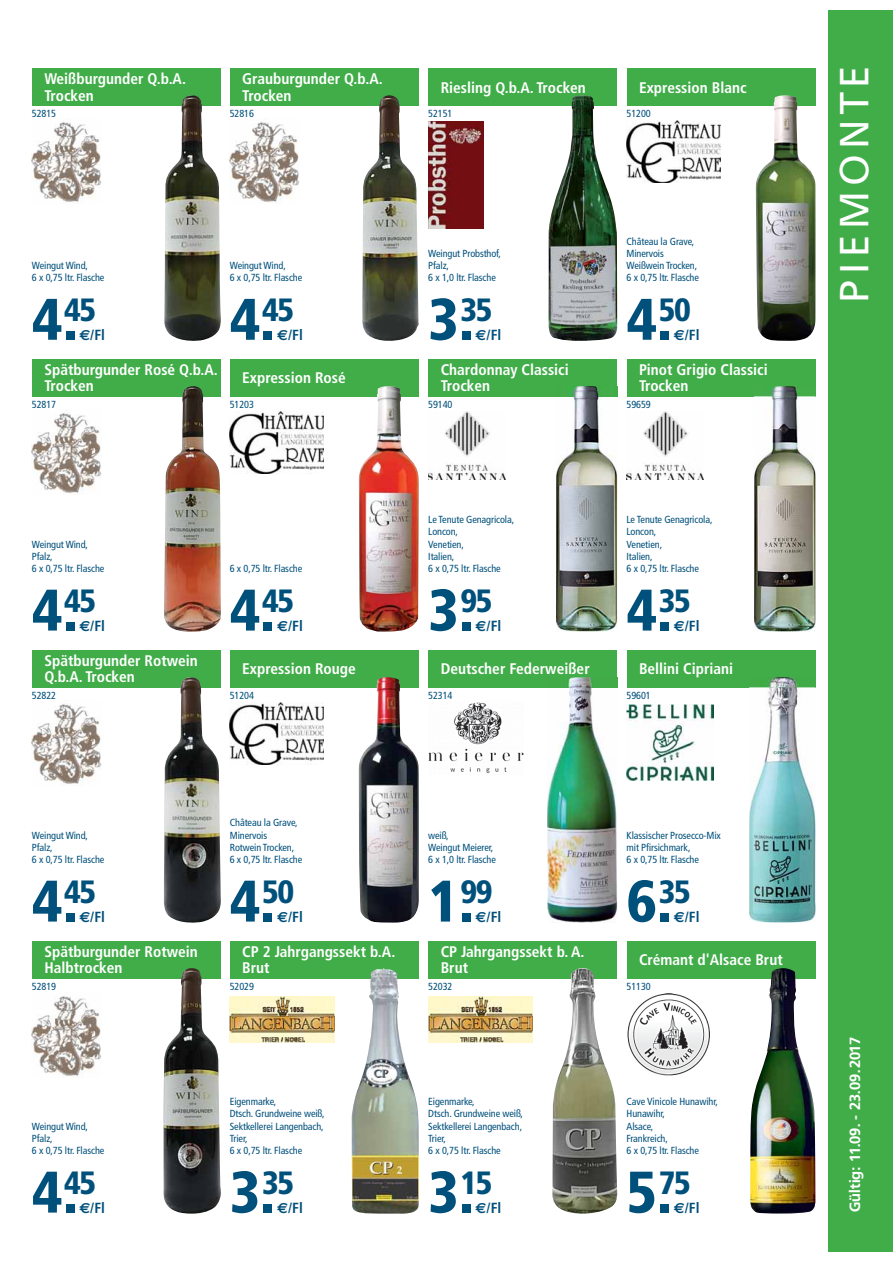
<style>
.page{position:relative;width:893px;height:1263px;background:#fff}
.page>*{position:absolute;margin:0;border:0;box-sizing:border-box;transform-origin:0 0}
.t1{font:900 condensed 58.65px "Frutiger LT Std";color:#00507c}
.t2{font:40.35px "Frutiger BQ";letter-spacing:.17em;color:#fff}
.t3{font:700 condensed 15.45px/16px "Frutiger LT Std";color:#fff}
.t4{font:700 condensed 14.7px "Frutiger LT Std";color:#00507c}
.t5{font:700 14.7px "Frutiger BQ";letter-spacing:.01em;color:#fff}
.t6{font:condensed 10.2px/12.3px "Frutiger LT Std";letter-spacing:-.01em;color:#00507c}
.s1{font-family:"Euro Sans Std";font-stretch:normal}
</style>
<div class="page">
<div style="left:828px;top:11px;width:65px;height:1241px;background:#41ad49"></div>
<div style="left:32px;top:68px;width:189px;height:37px;background:#41ad49"></div>
<img style="left:32px;top:121px;width:70px;height:81px">
<img style="left:164px;top:95px;width:57px;height:246px">
<div style="left:32px;top:359px;width:189px;height:37px;background:#41ad49"></div>
<img style="left:32px;top:412px;width:70px;height:81px">
<img style="left:164px;top:386px;width:57px;height:246px">
<div style="left:32px;top:650px;width:189px;height:37px;background:#41ad49"></div>
<img style="left:32px;top:703px;width:70px;height:81px">
<img style="left:164px;top:677px;width:57px;height:246px">
<div style="left:32px;top:941px;width:189px;height:37px;background:#41ad49"></div>
<img style="left:163px;top:968px;width:58px;height:246px">
<div style="left:230px;top:68px;width:189px;height:37px;background:#41ad49"></div>
<img style="left:362px;top:95px;width:57px;height:246px">
<div style="left:230px;top:359px;width:189px;height:37px;background:#41ad49"></div>
<img style="left:230px;top:411px;width:94px;height:63px">
<img style="left:358px;top:386px;width:61px;height:246px">
<div style="left:230px;top:650px;width:189px;height:37px;background:#41ad49"></div>
<img style="left:230px;top:702px;width:94px;height:63px">
<img style="left:358px;top:677px;width:61px;height:246px">
<div style="left:230px;top:941px;width:189px;height:37px;background:#41ad49"></div>
<img style="left:352px;top:968px;width:67px;height:246px">
<div style="left:428px;top:68px;width:189px;height:37px;background:#41ad49"></div>
<img style="left:548px;top:95px;width:69px;height:246px">
<div style="left:428px;top:359px;width:189px;height:37px;background:#41ad49"></div>
<img style="left:428px;top:411px;width:77px;height:69px">
<img style="left:556px;top:396px;width:61px;height:236px">
<img style="left:568px;top:386px;width:34px;height:10px">
<div style="left:428px;top:650px;width:189px;height:37px;background:#41ad49"></div>
<img style="left:547px;top:687px;width:70px;height:236px">
<img style="left:568px;top:677px;width:25px;height:10px">
<div style="left:428px;top:941px;width:189px;height:37px;background:#41ad49"></div>
<img style="left:552px;top:968px;width:66px;height:246px">
<div style="left:626px;top:68px;width:189px;height:37px;background:#41ad49"></div>
<img style="left:626px;top:120px;width:95px;height:63px">
<img style="left:755px;top:95px;width:61px;height:246px">
<div style="left:626px;top:359px;width:189px;height:37px;background:#41ad49"></div>
<img style="left:626px;top:411px;width:78px;height:69px">
<img style="left:754px;top:396px;width:61px;height:236px">
<img style="left:766px;top:386px;width:34px;height:10px">
<div style="left:626px;top:650px;width:189px;height:37px;background:#41ad49"></div>
<img style="left:749px;top:687px;width:66px;height:235px">
<img style="left:761px;top:677px;width:39px;height:10px">
<div style="left:626px;top:941px;width:189px;height:37px;background:#41ad49"></div>
<img style="left:750px;top:968px;width:66px;height:246px">
<img style="left:230px;top:121px;width:70px;height:81px">
<img style="left:428px;top:122px;width:55px;height:106px">
<img style="left:428px;top:702px;width:95px;height:71px">
<img style="left:626px;top:704px;width:87px;height:77px">
<img style="left:32px;top:995px;width:70px;height:81px">
<img style="left:230px;top:997px;width:104px;height:45px">
<img style="left:428px;top:997px;width:104px;height:45px">
<img style="left:627px;top:993px;width:83px;height:83px">
<h3 class="t3" style="left:44px;top:72px;width:143px">Weißburgunder Q.b.A.<br>Trocken</h3>
<p class="t6" style="left:32px;top:108px;width:26px">52815</p>
<h3 class="t3" style="left:242px;top:72px;width:142px">Grauburgunder Q.b.A.<br>Trocken</h3>
<p class="t6" style="left:230px;top:108px;width:26px">52816</p>
<h3 class="t3" style="left:441px;top:80px;width:147px">Riesling Q.b.A. Trocken</h3>
<p class="t6" style="left:428px;top:108px;width:26px">52151</p>
<h3 class="t3" style="left:639px;top:80px;width:109px">Expression Blanc</h3>
<p class="t6" style="left:626px;top:108px;width:26px">51200</p>
<p class="t6" style="left:32px;top:260px;width:74px">Weingut Wind,<br>6 x 0,75 ltr. Flasche</p>
<h1 class="t1" style="left:32px;top:285px;width:66px">4.<sup>45</sup></h1>
<h3 class="t4" style="left:79px;top:328px;width:27px"><span class="s1">€</span>/Fl</h3>
<p class="t6" style="left:230px;top:260px;width:74px">Weingut Wind,<br>6 x 0,75 ltr. Flasche</p>
<h1 class="t1" style="left:230px;top:285px;width:66px">4.<sup>45</sup></h1>
<h3 class="t4" style="left:277px;top:328px;width:27px"><span class="s1">€</span>/Fl</h3>
<p class="t6" style="left:428px;top:248px;width:74px">Weingut Probsthof,<br>Pfalz,<br>6 x 1,0 ltr. Flasche</p>
<h1 class="t1" style="left:428px;top:285px;width:66px">3.<sup>35</sup></h1>
<h3 class="t4" style="left:476px;top:328px;width:27px"><span class="s1">€</span>/Fl</h3>
<p class="t6" style="left:626px;top:235px;width:74px">Château la Grave,<br>Minervois<br>Weißwein Trocken,<br>6 x 0,75 ltr. Flasche</p>
<h1 class="t1" style="left:626px;top:285px;width:66px">4.<sup>50</sup></h1>
<h3 class="t4" style="left:674px;top:328px;width:27px"><span class="s1">€</span>/Fl</h3>
<h2 class="t2" style="left:831px;top:302px;width:237px;rotate:-90deg">PIEMONTE</h2>
<h3 class="t3" style="left:44px;top:363px;width:175px">Spätburgunder Rosé Q.b.A.<br>Trocken</h3>
<h3 class="t3" style="left:242px;top:371px;width:105px">Expression Rosé</h3>
<h3 class="t3" style="left:441px;top:363px;width:130px">Chardonnay Classici<br>Trocken</h3>
<h3 class="t3" style="left:639px;top:363px;width:130px">Pinot Grigio Classici<br>Trocken</h3>
<p class="t6" style="left:32px;top:399px;width:26px">52817</p>
<p class="t6" style="left:230px;top:399px;width:26px">51203</p>
<p class="t6" style="left:428px;top:399px;width:26px">59140</p>
<p class="t6" style="left:626px;top:399px;width:26px">59659</p>
<p class="t6" style="left:32px;top:538px;width:74px">Weingut Wind,<br>Pfalz,<br>6 x 0,75 ltr. Flasche</p>
<h1 class="t1" style="left:32px;top:576px;width:66px">4.<sup>45</sup></h1>
<h3 class="t4" style="left:79px;top:619px;width:27px"><span class="s1">€</span>/Fl</h3>
<p class="t6" style="left:230px;top:563px;width:74px">6 x 0,75 ltr. Flasche</p>
<h1 class="t1" style="left:230px;top:576px;width:66px">4.<sup>45</sup></h1>
<h3 class="t4" style="left:277px;top:619px;width:27px"><span class="s1">€</span>/Fl</h3>
<p class="t6" style="left:428px;top:514px;width:87px">Le Tenute Genagricola,<br>Loncon,<br>Venetien,<br>Italien,<br>6 x 0,75 ltr. Flasche</p>
<h1 class="t1" style="left:428px;top:576px;width:66px">3.<sup>95</sup></h1>
<h3 class="t4" style="left:476px;top:619px;width:27px"><span class="s1">€</span>/Fl</h3>
<p class="t6" style="left:626px;top:514px;width:87px">Le Tenute Genagricola,<br>Loncon,<br>Venetien,<br>Italien,<br>6 x 0,75 ltr. Flasche</p>
<h1 class="t1" style="left:626px;top:576px;width:66px">4.<sup>35</sup></h1>
<h3 class="t4" style="left:674px;top:619px;width:27px"><span class="s1">€</span>/Fl</h3>
<h3 class="t3" style="left:44px;top:654px;width:155px">Spätburgunder Rotwein<br>Q.b.A. Trocken</h3>
<h3 class="t3" style="left:242px;top:662px;width:115px">Expression Rouge</h3>
<h3 class="t3" style="left:441px;top:662px;width:150px">Deutscher Federweißer</h3>
<h3 class="t3" style="left:639px;top:662px;width:96px">Bellini Cipriani</h3>
<p class="t6" style="left:32px;top:690px;width:26px">52822</p>
<p class="t6" style="left:230px;top:690px;width:26px">51204</p>
<p class="t6" style="left:428px;top:690px;width:26px">52314</p>
<p class="t6" style="left:626px;top:690px;width:26px">59601</p>
<p class="t6" style="left:32px;top:829px;width:74px">Weingut Wind,<br>Pfalz,<br>6 x 0,75 ltr. Flasche</p>
<h1 class="t1" style="left:32px;top:867px;width:66px">4.<sup>45</sup></h1>
<h3 class="t4" style="left:79px;top:910px;width:27px"><span class="s1">€</span>/Fl</h3>
<p class="t6" style="left:230px;top:817px;width:74px">Château la Grave,<br>Minervois<br>Rotwein Trocken,<br>6 x 0,75 ltr. Flasche</p>
<h1 class="t1" style="left:230px;top:867px;width:66px">4.<sup>50</sup></h1>
<h3 class="t4" style="left:277px;top:910px;width:27px"><span class="s1">€</span>/Fl</h3>
<p class="t6" style="left:428px;top:829px;width:69px">weiß,<br>Weingut Meierer,<br>6 x 1,0 ltr. Flasche</p>
<h1 class="t1" style="left:428px;top:867px;width:66px">1.<sup>99</sup></h1>
<h3 class="t4" style="left:476px;top:910px;width:27px"><span class="s1">€</span>/Fl</h3>
<p class="t6" style="left:626px;top:829px;width:96px">Klassischer Prosecco-Mix mit Pfirsichmark,<br>6 x 0,75 ltr. Flasche</p>
<h1 class="t1" style="left:626px;top:867px;width:66px">6.<sup>35</sup></h1>
<h3 class="t4" style="left:674px;top:910px;width:27px"><span class="s1">€</span>/Fl</h3>
<h3 class="t3" style="left:44px;top:945px;width:155px">Spätburgunder Rotwein<br>Halbtrocken</h3>
<h3 class="t3" style="left:242px;top:945px;width:155px">CP 2 Jahrgangssekt b.A.<br>Brut</h3>
<h3 class="t3" style="left:441px;top:945px;width:145px">CP Jahrgangssekt b. A.<br>Brut</h3>
<h3 class="t3" style="left:639px;top:953px;width:145px">Crémant d'Alsace Brut</h3>
<p class="t6" style="left:32px;top:981px;width:26px">52819</p>
<p class="t6" style="left:230px;top:981px;width:26px">52029</p>
<p class="t6" style="left:428px;top:981px;width:26px">52032</p>
<p class="t6" style="left:626px;top:981px;width:26px">51130</p>
<p class="t6" style="left:32px;top:1120px;width:74px">Weingut Wind,<br>Pfalz,<br>6 x 0,75 ltr. Flasche</p>
<h1 class="t1" style="left:32px;top:1158px;width:66px">4.<sup>45</sup></h1>
<h3 class="t4" style="left:79px;top:1201px;width:27px"><span class="s1">€</span>/Fl</h3>
<p class="t6" style="left:230px;top:1096px;width:96px">Eigenmarke,<br>Dtsch. Grundweine weiß,<br>Sektkellerei Langenbach,<br>Trier,<br>6 x 0,75 ltr. Flasche</p>
<h1 class="t1" style="left:230px;top:1158px;width:66px">3.<sup>35</sup></h1>
<h3 class="t4" style="left:277px;top:1201px;width:27px"><span class="s1">€</span>/Fl</h3>
<p class="t6" style="left:428px;top:1096px;width:96px">Eigenmarke,<br>Dtsch. Grundweine weiß,<br>Sektkellerei Langenbach,<br>Trier,<br>6 x 0,75 ltr. Flasche</p>
<h1 class="t1" style="left:428px;top:1158px;width:66px">3.<sup>15</sup></h1>
<h3 class="t4" style="left:476px;top:1201px;width:27px"><span class="s1">€</span>/Fl</h3>
<p class="t6" style="left:626px;top:1096px;width:93px">Cave Vinicole Hunawihr,<br>Hunawihr,<br>Alsace,<br>Frankreich,<br>6 x 0,75 ltr. Flasche</p>
<h1 class="t1" style="left:626px;top:1158px;width:66px">5.<sup>75</sup></h1>
<h3 class="t4" style="left:674px;top:1201px;width:27px"><span class="s1">€</span>/Fl</h3>
<h3 class="t5" style="left:846px;top:1212px;width:177px;rotate:-90deg">Gültig: 11.09. - 23.09.2017</h3>
</div>
